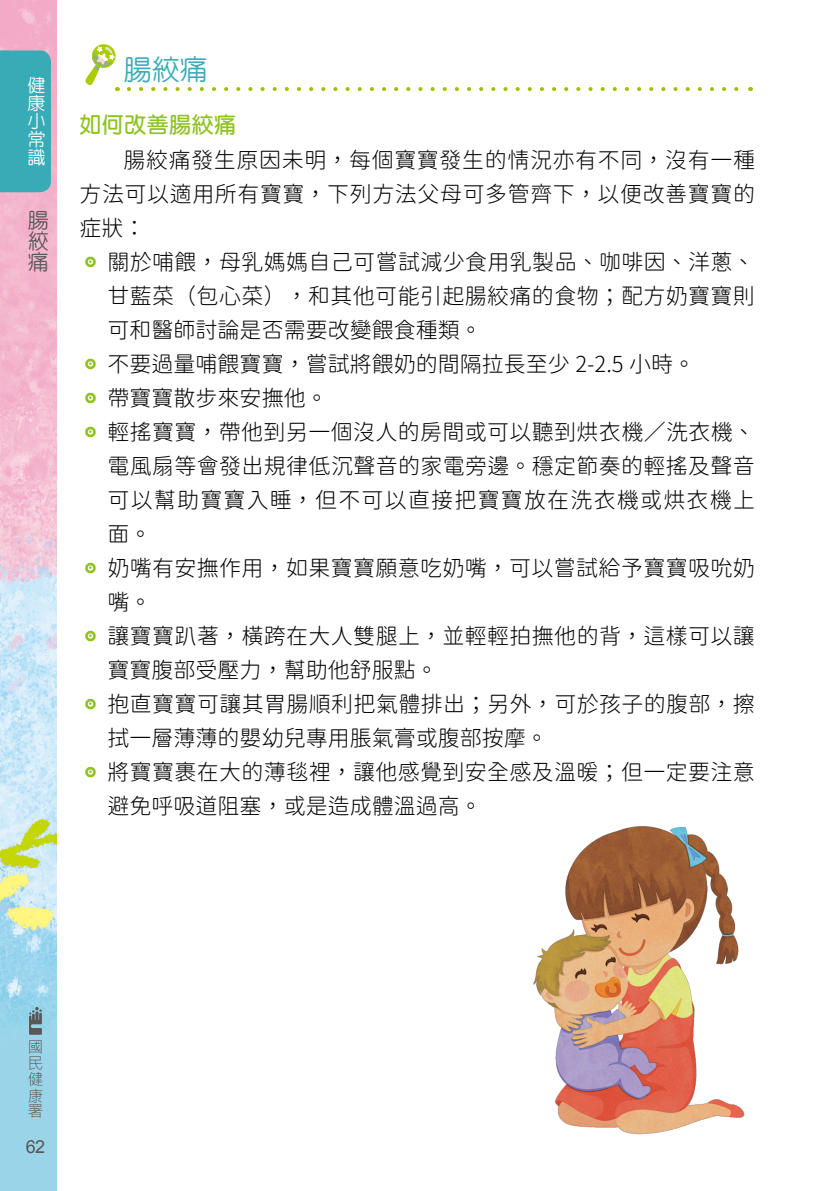
<style>
.page{position:relative;width:840px;height:1191px;background:#fff}
.page>*{position:absolute;margin:0;border:0;box-sizing:border-box;transform-origin:0 0}
.t1{font:500 28px "AR Yuan B5";color:#38acb6}
.t2{font:22px "Gen Sen Rounded TW L";letter-spacing:.015em;color:#000}
.t3{font:22px "Gen Sen Rounded TW L";letter-spacing:.055em;color:#000}
.t4{font:700 22px "AR Yuan B5";letter-spacing:.02em;color:#8fc31f}
.t5{font:500 21px/21px "AR Yuan B5";color:#595757;text-align:justify}
.t6{font:500 18px/18px "AR Yuan B5";color:#fff;text-align:justify}
.t7{font:18px "Arial";color:#595757}
.t8{font:300 16px/16px "Microsoft Jheng Hei";color:#595757;text-align:justify}
.s1{color:#8fc31f}
</style>
<div class="page">
<img style="left:0;top:0;width:56px;height:1191px">
<div style="left:0;top:50px;width:51px;height:142px;background:#38acb6"></div>
<svg style="left:129px;top:87px;width:610px;height:4px"></svg>
<svg style="left:29px;top:1007px;width:13px;height:27px"></svg>
<svg style="left:92px;top:44px;width:23px;height:24px"></svg>
<svg style="left:85px;top:46px;width:33px;height:45px"></svg>
<svg style="left:85px;top:256px;width:11px;height:12px"></svg>
<svg style="left:85px;top:358px;width:11px;height:12px"></svg>
<svg style="left:85px;top:392px;width:11px;height:12px"></svg>
<svg style="left:85px;top:426px;width:11px;height:12px"></svg>
<svg style="left:85px;top:562px;width:11px;height:12px"></svg>
<svg style="left:85px;top:630px;width:11px;height:12px"></svg>
<svg style="left:85px;top:698px;width:11px;height:12px"></svg>
<svg style="left:85px;top:766px;width:11px;height:12px"></svg>
<img style="left:533px;top:826px;width:212px;height:309px">
<p class="t6" style="left:27px;top:76px;width:19px">健康小常識</p>
<p class="t5" style="left:28px;top:210px;width:22px">腸絞痛</p>
<p class="t1" style="left:124px;top:55px;width:86px">腸絞痛</p>
<p class="t4" style="left:79px;top:113px;width:158px">如何改善腸絞痛</p>
<p class="t2" style="left:123px;top:148px;width:632px">腸絞痛發生原因未明，每個寶寶發生的情況亦有不同，沒有一種</p>
<p class="t2" style="left:79px;top:182px;width:676px">方法可以適用所有寶寶，下列方法父母可多管齊下，以便改善寶寶的</p>
<p class="t2" style="left:79px;top:216px;width:67px">症狀：</p>
<p class="t2" style="left:79px;top:250px;width:676px"><span class="s1">‧</span> 關於哺餵，母乳媽媽自己可嘗試減少食用乳製品、咖啡因、洋蔥、</p>
<p class="t2" style="left:107px;top:284px;width:648px">甘藍菜（包心菜），和其他可能引起腸絞痛的食物；配方奶寶寶則</p>
<p class="t2" style="left:107px;top:318px;width:375px">可和醫師討論是否需要改變餵食種類。</p>
<p class="t2" style="left:79px;top:352px;width:617px"><span class="s1">‧</span> 不要過量哺餵寶寶，嘗試將餵奶的間隔拉長至少 2-2.5 小時。</p>
<p class="t2" style="left:79px;top:386px;width:250px"><span class="s1">‧</span> 帶寶寶散步來安撫他。</p>
<p class="t2" style="left:79px;top:420px;width:676px"><span class="s1">‧</span> 輕搖寶寶，帶他到另一個沒人的房間或可以聽到烘衣機／洗衣機、</p>
<p class="t2" style="left:107px;top:454px;width:648px">電風扇等會發出規律低沉聲音的家電旁邊。穩定節奏的輕搖及聲音</p>
<p class="t3" style="left:107px;top:488px;width:648px">可以幫助寶寶入睡，但不可以直接把寶寶放在洗衣機或烘衣機上</p>
<p class="t2" style="left:107px;top:522px;width:45px">面。</p>
<p class="t2" style="left:79px;top:556px;width:676px"><span class="s1">‧</span> 奶嘴有安撫作用，如果寶寶願意吃奶嘴，可以嘗試給予寶寶吸吮奶</p>
<p class="t2" style="left:107px;top:590px;width:45px">嘴。</p>
<p class="t2" style="left:79px;top:624px;width:676px"><span class="s1">‧</span> 讓寶寶趴著，橫跨在大人雙腿上，並輕輕拍撫他的背，這樣可以讓</p>
<p class="t2" style="left:107px;top:658px;width:331px">寶寶腹部受壓力，幫助他舒服點。</p>
<p class="t2" style="left:79px;top:692px;width:676px"><span class="s1">‧</span> 抱直寶寶可讓其胃腸順利把氣體排出；另外，可於孩子的腹部，擦</p>
<p class="t2" style="left:107px;top:726px;width:441px">拭一層薄薄的嬰幼兒專用脹氣膏或腹部按摩。</p>
<p class="t2" style="left:79px;top:760px;width:676px"><span class="s1">‧</span> 將寶寶裹在大的薄毯裡，讓他感覺到安全感及溫暖；但一定要注意</p>
<p class="t2" style="left:107px;top:794px;width:375px">避免呼吸道阻塞，或是造成體溫過高。</p>
<p class="t8" style="left:27px;top:1039px;width:17px">國民健康署</p>
<p class="t7" style="left:26px;top:1134px;width:21px">62</p>
</div>
